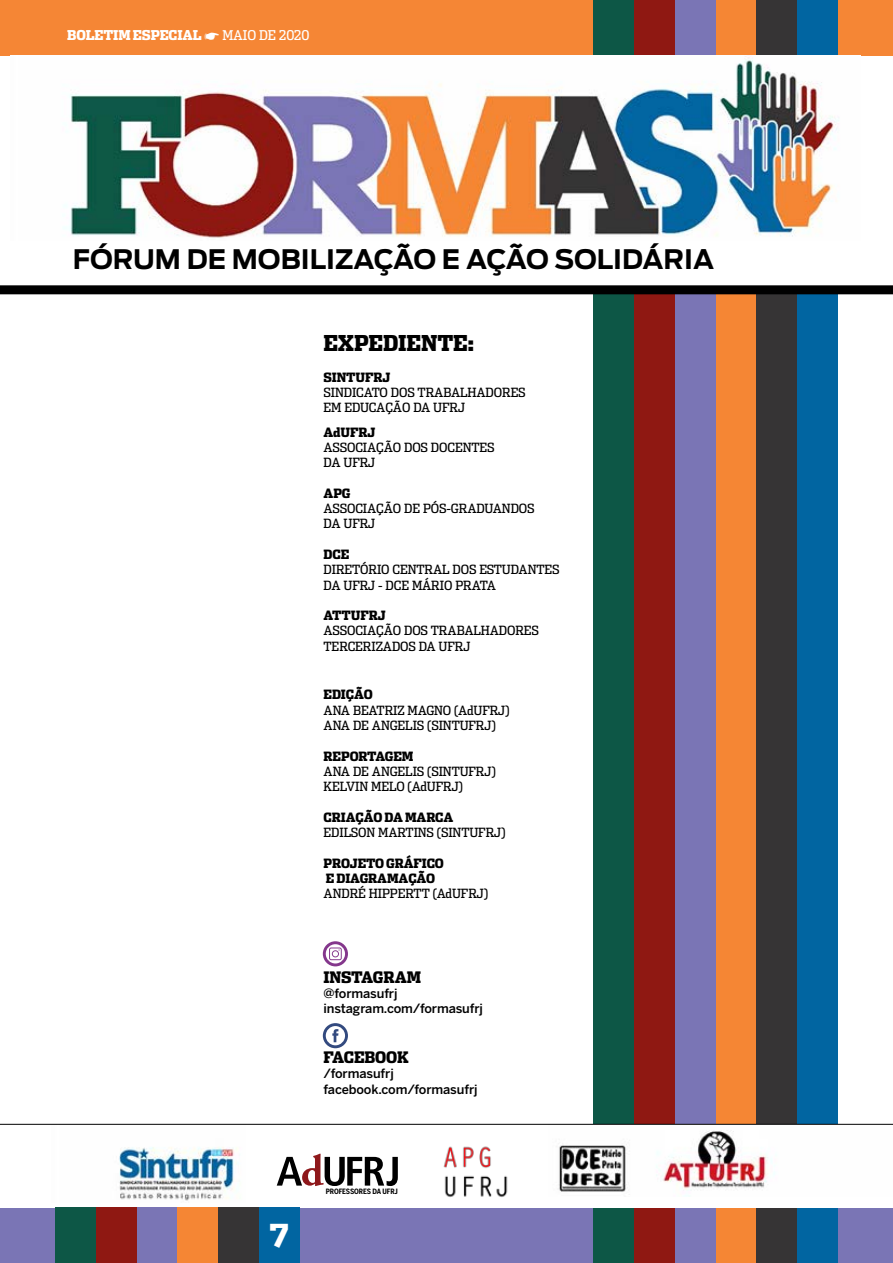
<style>
.page{position:relative;width:893px;height:1263px;background:#fff}
.page>*{position:absolute;margin:0;border:0;box-sizing:border-box;transform-origin:0 0}
.t1{font:900 31.5px "Dispatch Cond";color:#fff}
.t2{font:700 26.7px "Antenna";color:#000}
.t3{font:900 21.75px "Dispatch Cond";letter-spacing:-.01em;color:#000}
.t4{font:900 15.75px "Dispatch Cond";letter-spacing:-.01em;color:#000}
.t5{font:900 13.5px "Dispatch Cond";letter-spacing:-.01em;color:#fff}
.t6{font:13.5px "Dispatch Cond";letter-spacing:-.01em;color:#fff}
.t7{font:12.75px/15.3px "Dispatch Cond";letter-spacing:-.01em;color:#000}
.t8{font:900 12.75px/15.3px "Dispatch Cond";letter-spacing:-.01em;color:#000}
.t9{font:500 12.75px/15.3px "Benton Sans";letter-spacing:-.01em;color:#000}
.t10{font:700 7.35px "Benton Sans Cond";letter-spacing:-.015em;color:#000}
</style>
<div class="page">
<div style="left:0;top:1208px;width:893px;height:55px;background:#7a75b5"></div>
<div style="left:634px;top:287px;width:41px;height:976px;background:#8f1812"></div>
<div style="left:593px;top:287px;width:41px;height:976px;background:#0d5746"></div>
<div style="left:675px;top:287px;width:41px;height:976px;background:#7a75b5"></div>
<div style="left:716px;top:287px;width:40px;height:976px;background:#f58634"></div>
<div style="left:756px;top:287px;width:41px;height:976px;background:#363435"></div>
<div style="left:797px;top:287px;width:41px;height:976px;background:#0165a1"></div>
<div style="left:0;top:1136px;width:893px;height:72px;background:#fff"></div>
<div style="left:96px;top:1208px;width:41px;height:55px;background:#8f1812"></div>
<div style="left:55px;top:1208px;width:41px;height:55px;background:#0d5746"></div>
<div style="left:178px;top:1208px;width:40px;height:55px;background:#f58634"></div>
<div style="left:218px;top:1208px;width:41px;height:55px;background:#363435"></div>
<div style="left:259px;top:1208px;width:41px;height:55px;background:#0165a1"></div>
<div style="left:0;top:0;width:893px;height:55px;background:#f58635"></div>
<div style="left:634px;top:0;width:41px;height:55px;background:#8f1812"></div>
<div style="left:593px;top:0;width:41px;height:55px;background:#0d5746"></div>
<div style="left:675px;top:0;width:41px;height:55px;background:#7a75b5"></div>
<div style="left:756px;top:0;width:41px;height:55px;background:#363435"></div>
<div style="left:797px;top:0;width:41px;height:55px;background:#0165a1"></div>
<div style="left:0;top:285px;width:893px;height:9px;background:#000"></div>
<img style="left:64px;top:56px;width:775px;height:182px">
<img style="left:558px;top:1125px;width:280px;height:71px">
<img style="left:119px;top:1147px;width:120px;height:54px">
<hr style="left:0;top:1124px;width:893px;height:1px;background:#000">
<svg style="left:277px;top:1154px;width:121px;height:32px"></svg>
<img style="left:443px;top:1146px;width:65px;height:51px">
<svg style="left:323px;top:1023px;width:25px;height:25px"></svg>
<svg style="left:323px;top:941px;width:25px;height:25px"></svg>
<p class="t5" style="left:67px;top:26px;width:136px">BOLETIM ESPECIAL</p>
<p class="t6" style="left:222px;top:27px;width:89px">MAIO DE 2020</p>
<h2 class="t2" style="left:73px;top:243px;width:643px">FÓRUM DE MOBILIZAÇÃO E AÇÃO SOLIDÁRIA</h2>
<h3 class="t3" style="left:324px;top:329px;width:152px">EXPEDIENTE:</h3>
<p class="t8" style="left:324px;top:369px;width:68px">SINTUFRJ</p>
<p class="t7" style="left:324px;top:384px;width:204px">SINDICATO DOS TRABALHADORES<br>EM EDUCAÇÃO DA UFRJ</p>
<p class="t8" style="left:324px;top:424px;width:53px">AdUFRJ</p>
<p class="t7" style="left:324px;top:439px;width:172px">ASSOCIAÇÃO DOS DOCENTES<br>DA UFRJ</p>
<p class="t8" style="left:324px;top:485px;width:28px">APG</p>
<p class="t7" style="left:324px;top:500px;width:213px">ASSOCIAÇÃO DE PÓS-GRADUANDOS<br>DA UFRJ</p>
<p class="t8" style="left:324px;top:546px;width:27px">DCE</p>
<p class="t7" style="left:324px;top:562px;width:237px">DIRETÓRIO CENTRAL DOS ESTUDANTES<br>DA UFRJ - DCE MÁRIO PRATA</p>
<p class="t8" style="left:324px;top:607px;width:64px">ATTUFRJ</p>
<p class="t7" style="left:324px;top:623px;width:217px">ASSOCIAÇÃO DOS TRABALHADORES<br>TERCERIZADOS DA UFRJ</p>
<p class="t8" style="left:324px;top:687px;width:51px">EDIÇÃO</p>
<p class="t7" style="left:324px;top:702px;width:188px">ANA BEATRIZ MAGNO (AdUFRJ)<br>ANA DE ANGELIS (SINTUFRJ)</p>
<p class="t8" style="left:324px;top:748px;width:91px">REPORTAGEM</p>
<p class="t7" style="left:324px;top:763px;width:174px">ANA DE ANGELIS (SINTUFRJ)<br>KELVIN MELO (AdUFRJ)</p>
<p class="t8" style="left:324px;top:809px;width:131px">CRIAÇÃO DA MARCA</p>
<p class="t7" style="left:324px;top:824px;width:184px">EDILSON MARTINS (SINTUFRJ)</p>
<p class="t8" style="left:324px;top:855px;width:122px">PROJETO GRÁFICO<br>E DIAGRAMAÇÃO</p>
<p class="t7" style="left:324px;top:886px;width:166px">ANDRÉ HIPPERTT (AdUFRJ)</p>
<p class="t4" style="left:324px;top:967px;width:99px">INSTAGRAM</p>
<p class="t9" style="left:324px;top:986px;width:161px">@formasufrj instagram.com/formasufrj</p>
<p class="t4" style="left:324px;top:1047px;width:87px">FACEBOOK</p>
<p class="t9" style="left:324px;top:1066px;width:156px">/formasufrj facebook.com/formasufrj</p>
<h1 class="t1" style="left:270px;top:1215px;width:21px">7</h1>
<p class="t10" style="left:326px;top:1187px;width:74px">PROFESSORES DA UFRJ</p>
</div>
